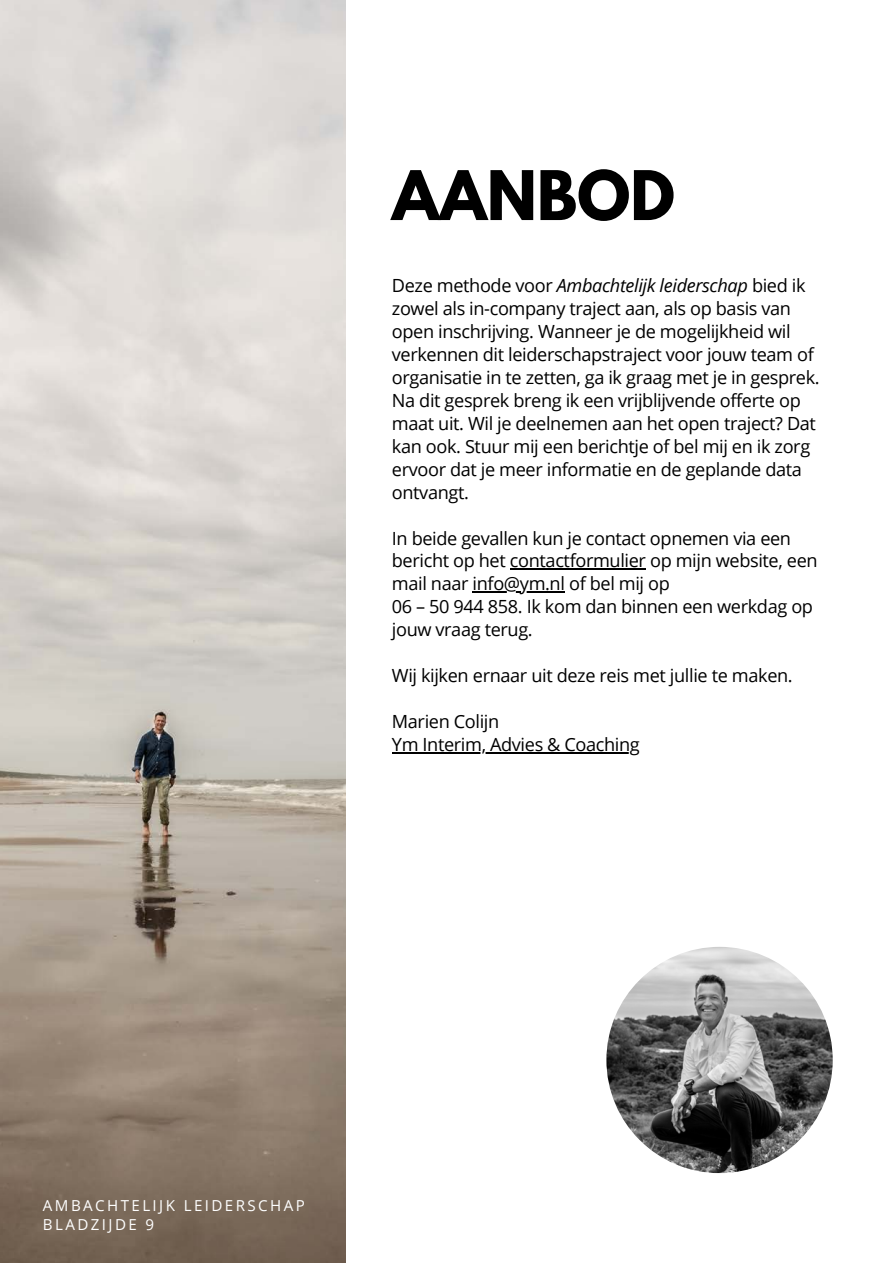
<style>
.page{position:relative;width:893px;height:1264px;background:#fff}
.page>*{position:absolute;margin:0;border:0;box-sizing:border-box;transform-origin:0 0}
.t1{font:700 60.45px "League Spartan";color:#000}
.t2{font:18.15px/23px "Open Sans";letter-spacing:-.02em;color:#000}
.t3{font:15.15px/18.6px "Open Sans";letter-spacing:.16em;color:#fff}
.s1{font-style:italic}
</style>
<div class="page">
<img style="left:0;top:0;width:345px;height:1262px">
<img style="left:606px;top:946px;width:226px;height:227px;border-radius:50%">
<hr style="left:510px;top:568px;width:135px;height:1px;background:#000">
<hr style="left:472px;top:591px;width:92px;height:1px;background:#000">
<hr style="left:392px;top:752px;width:247px;height:1px;background:#000">
<h1 class="t1" style="left:392px;top:166px;width:284px">AANBOD</h1>
<p class="t2" style="left:392px;top:273px;width:429px">Deze methode voor <span class="s1">Ambachtelijk leiderschap</span> bied ik zowel als in-company traject aan, als op basis van open inschrijving. Wanneer je de mogelijkheid wil verkennen dit leiderschapstraject voor jouw team of organisatie in te zetten, ga ik graag met je in gesprek.<br>Na dit gesprek breng ik een vrijblijvende offerte op maat uit. Wil je deelnemen aan het open traject? Dat kan ook. Stuur mij een berichtje of bel mij en ik zorg ervoor dat je meer informatie en de geplande data ontvangt.</p>
<p class="t2" style="left:392px;top:526px;width:427px">In beide gevallen kun je contact opnemen via een bericht op het contactformulier op mijn website, een mail naar info@ym.nl of bel mij op<br>06 – 50 944 858. Ik kom dan binnen een werkdag op jouw vraag terug.</p>
<p class="t2" style="left:392px;top:663px;width:402px">Wij kijken ernaar uit deze reis met jullie te maken.</p>
<p class="t2" style="left:392px;top:709px;width:249px">Marien Colijn<br>Ym Interim, Advies &amp; Coaching</p>
<p class="t3" style="left:43px;top:1196px;width:263px">AMBACHTELIJK LEIDERSCHAP<br>BLADZIJDE 9</p>
</div>
